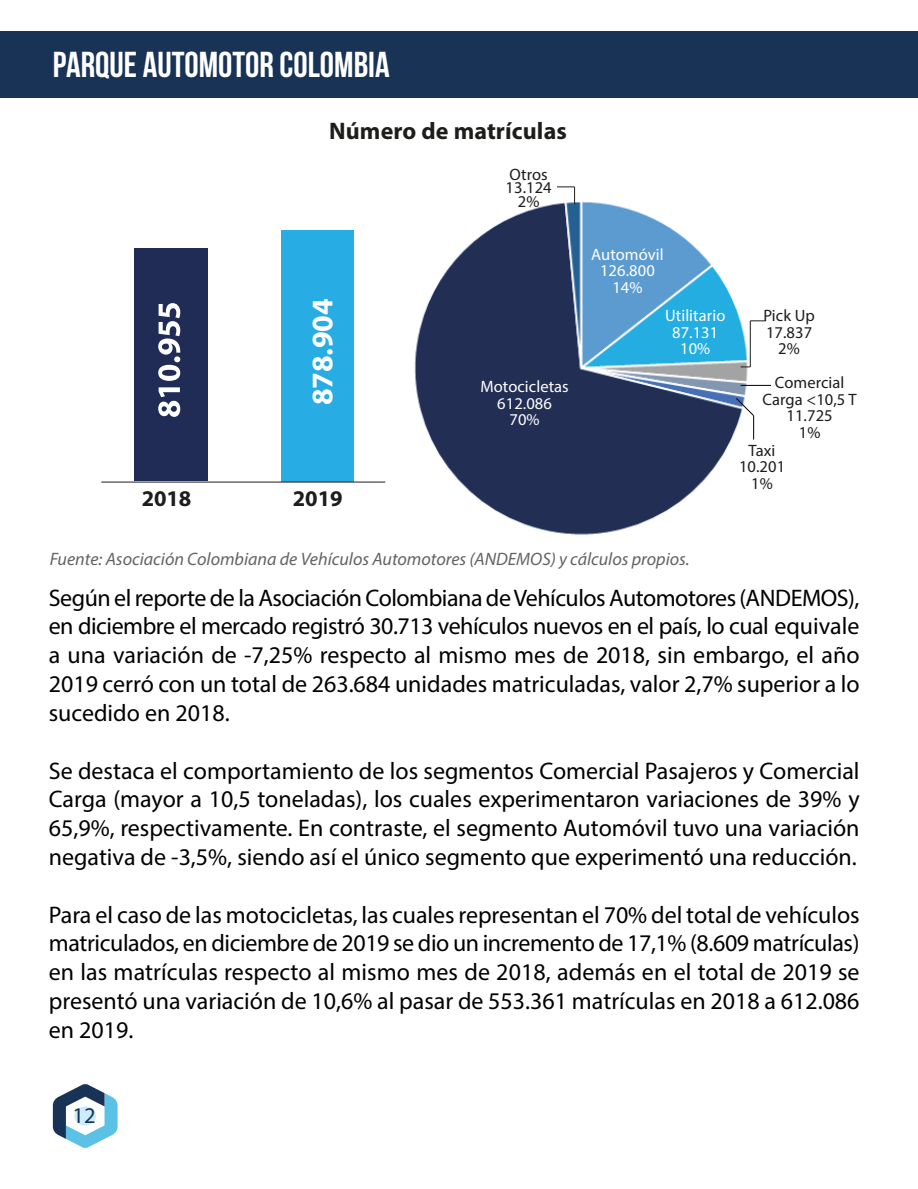
<style>
.page{position:relative;width:918px;height:1189px;background:#fff}
.page>*{position:absolute;margin:0;border:0;box-sizing:border-box;transform-origin:0 0}
.t1{font:700 36px "Bebas Neue";color:#fff}
.t2{font:700 30px "Myriad Pro";letter-spacing:-.005em;color:#fff}
.t3{font:24px/28.8px "Myriad Pro";color:#000101;text-align:justify}
.t4{font:700 24px "Myriad Pro";letter-spacing:.005em;color:#1d1d1b}
.t5{font:700 22.5px "Myriad Pro";letter-spacing:-.005em;color:#1d1d1b}
.t6{font:22.5px "Myriad Pro";color:#183355}
.t7{font:italic 18px "Myriad Pro";color:#646362}
.t8{font:16.5px/16.5px "Myriad Pro";letter-spacing:.005em;color:#1d1d1b;text-align:center}
.t9{font:16.5px/16.5px "Myriad Pro";letter-spacing:.005em;color:#fff;text-align:center}
</style>
<div class="page">
<img style="left:270px;top:187px;width:501px;height:348px">
<div style="left:0;top:32px;width:918px;height:66px;background:#183355"></div>
<svg style="left:53px;top:1084px;width:65px;height:63px"></svg>
<svg style="left:73px;top:1104px;width:27px;height:22px"></svg>
<svg style="left:736px;top:398px;width:18px;height:17px"></svg>
<div style="left:134px;top:248px;width:73px;height:233px;background:#212c56"></div>
<div style="left:282px;top:230px;width:72px;height:251px;background:#27ade4"></div>
<svg style="left:158px;top:387px;width:22px;height:30px"></svg>
<svg style="left:158px;top:303px;width:22px;height:78px"></svg>
<h1 class="t1" style="left:53px;top:44px;width:338px">PARQUE AUTOMOTOR COLOMBIA</h1>
<p class="t4" style="left:329px;top:115px;width:239px">Número de matrículas</p>
<p class="t2" style="left:303px;top:405px;width:108px;rotate:-90deg">878.904</p>
<p class="t5" style="left:142px;top:484px;width:51px">2018</p>
<p class="t5" style="left:293px;top:484px;width:51px">2019</p>
<p class="t8" style="left:506px;top:167px;width:48px;line-height:13.5px">Otros<br>13.124<br>2%</p>
<p class="t9" style="left:480px;top:378px;width:90px">Motocicletas<br>612.086<br>70%</p>
<p class="t9" style="left:591px;top:245px;width:74px">Automóvil<br>126.800<br>14%</p>
<p class="t9" style="left:665px;top:307px;width:62px">Utilitario<br>87.131<br>10%</p>
<p class="t8" style="left:763px;top:307px;width:53px">Pick Up<br>17.837<br>2%</p>
<p class="t8" style="left:775px;top:374px;width:71px">Comercial</p>
<p class="t8" style="left:763px;top:390px;width:95px">Carga &lt;10,5 T</p>
<p class="t8" style="left:787px;top:407px;width:48px">11.725</p>
<p class="t8" style="left:799px;top:423px;width:23px">1%</p>
<p class="t8" style="left:749px;top:441px;width:28px">Taxi</p>
<p class="t8" style="left:739px;top:458px;width:48px">10.201</p>
<p class="t8" style="left:751px;top:474px;width:23px">1%</p>
<p class="t7" style="left:50px;top:547px;width:641px">Fuente: Asociación Colombiana de Vehículos Automotores (ANDEMOS) y cálculos propios.</p>
<p class="t3" style="left:49px;top:582px;width:812px">Según el reporte de la Asociación Colombiana de Vehículos Automotores (ANDEMOS), en diciembre el mercado registró 30.713 vehículos nuevos en el país, lo cual equivale a una variación de -7,25% respecto al mismo mes de 2018, sin embargo, el año 2019 cerró con un total de 263.684 unidades matriculadas, valor 2,7% superior a lo sucedido en 2018.</p>
<p class="t3" style="left:49px;top:755px;width:812px">Se destaca el comportamiento de los segmentos Comercial Pasajeros y Comercial Carga (mayor a 10,5 toneladas), los cuales experimentaron variaciones de 39% y 65,9%, respectivamente. En contraste, el segmento Automóvil tuvo una variación negativa de -3,5%, siendo así el único segmento que experimentó una reducción.</p>
<p class="t3" style="left:49px;top:899px;width:812px">Para el caso de las motocicletas, las cuales representan el 70% del total de vehículos matriculados, en diciembre de 2019 se dio un incremento de 17,1% (8.609 matrículas) en las matrículas respecto al mismo mes de 2018, además en el total de 2019 se presentó una variación de 10,6% al pasar de 553.361 matrículas en 2018 a 612.086 en 2019.</p>
<p class="t6" style="left:72px;top:1101px;width:25px">12</p>
</div>
